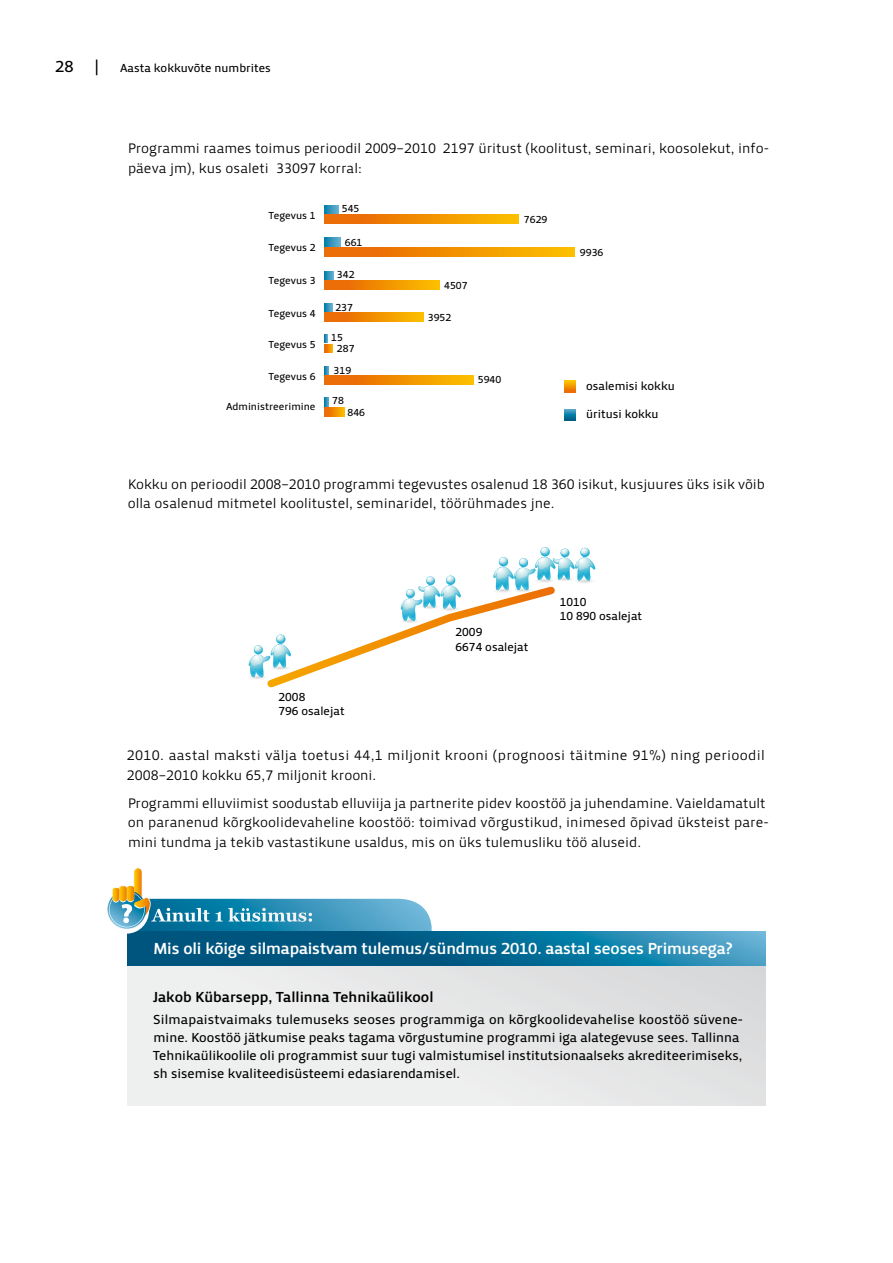
<style>
.page{position:relative;width:893px;height:1263px;background:#fff}
.page>*{position:absolute;margin:0;border:0;box-sizing:border-box;transform-origin:0 0}
.t1{font:700 18px "Georgia";color:#fff}
.t2{font:16.5px "Priva Three Pro";letter-spacing:-.01em;color:#fff}
.t3{font:16.5px "Priva Two Pro";color:#000}
.t4{font:15px "Priva Three Pro";color:#000}
.t5{font:14.25px/19.5px "Priva One Pro";color:#000}
.t6{font:14.25px/19.5px "Priva One Pro";letter-spacing:.02em;color:#000}
.t7{font:13.5px/18px "Priva Two Pro";color:#000}
.t8{font:12px/14.4px "Priva Two Pro";color:#000}
.t9{font:10.5px/21.5px "Priva Two Pro";color:#000;text-align:center}
</style>
<div class="page">
<div style="left:128px;top:965px;width:637px;height:140px;background:linear-gradient(to right,#f2f3f3,#dddedf)"></div>
<svg style="left:128px;top:931px;width:637px;height:34px;background:#0e6c95"></svg>
<svg style="left:324px;top:408px;width:20px;height:8px"></svg>
<svg style="left:324px;top:398px;width:5px;height:8px"></svg>
<svg style="left:324px;top:215px;width:195px;height:8px;background:#f18f02"></svg>
<svg style="left:324px;top:205px;width:15px;height:9px"></svg>
<svg style="left:324px;top:248px;width:250px;height:8px;background:#f18f02"></svg>
<svg style="left:324px;top:238px;width:17px;height:8px"></svg>
<svg style="left:324px;top:281px;width:116px;height:8px"></svg>
<svg style="left:324px;top:271px;width:9px;height:9px"></svg>
<svg style="left:324px;top:313px;width:99px;height:8px"></svg>
<svg style="left:324px;top:303px;width:8px;height:9px"></svg>
<svg style="left:324px;top:376px;width:150px;height:8px"></svg>
<svg style="left:324px;top:366px;width:5px;height:8px"></svg>
<svg style="left:324px;top:334px;width:9px;height:19px"></svg>
<svg style="left:564px;top:381px;width:12px;height:11px"></svg>
<svg style="left:564px;top:409px;width:12px;height:12px"></svg>
<svg style="left:248px;top:547px;width:348px;height:141px"></svg>
<svg style="left:107px;top:868px;width:325px;height:65px"></svg>
<p class="t3" style="left:55px;top:56px;width:20px">28</p>
<p class="t3" style="left:95px;top:56px;width:6px">|</p>
<p class="t8" style="left:120px;top:61px;width:152px">Aasta kokkuvõte numbrites</p>
<p class="t5" style="left:128px;top:139px;width:642px">Programmi raames toimus perioodil 2009–2010 2197 üritust (koolitust, seminari, koosolekut, info&shy;päeva jm), kus osaleti 33097 korral:</p>
<p class="t9" style="left:269px;top:205px;width:48px">Tegevus 1</p>
<p class="t9" style="left:269px;top:236px;width:48px">Tegevus 2</p>
<p class="t9" style="left:269px;top:270px;width:48px">Tegevus 3</p>
<p class="t9" style="left:269px;top:302px;width:48px">Tegevus 4</p>
<p class="t9" style="left:269px;top:334px;width:48px">Tegevus 5</p>
<p class="t9" style="left:269px;top:366px;width:48px">Tegevus 6</p>
<p class="t9" style="left:226px;top:396px;width:91px">Administreerimine</p>
<p class="t9" style="left:342px;top:198px;width:19px">545</p>
<p class="t9" style="left:345px;top:231px;width:19px">661</p>
<p class="t9" style="left:337px;top:264px;width:19px">342</p>
<p class="t9" style="left:335px;top:296px;width:19px">237</p>
<p class="t9" style="left:331px;top:327px;width:13px">15</p>
<p class="t9" style="left:334px;top:338px;width:22px">287<br>319</p>
<p class="t9" style="left:332px;top:390px;width:13px">78</p>
<p class="t9" style="left:347px;top:402px;width:19px">846</p>
<p class="t9" style="left:524px;top:208px;width:25px">7629</p>
<p class="t9" style="left:444px;top:275px;width:25px">4507</p>
<p class="t9" style="left:428px;top:306px;width:25px">3952</p>
<p class="t9" style="left:478px;top:369px;width:25px">5940</p>
<p class="t9" style="left:580px;top:241px;width:25px">9936</p>
<p class="t8" style="left:586px;top:379px;width:90px">osalemisi kokku</p>
<p class="t8" style="left:586px;top:407px;width:74px">üritusi kokku</p>
<p class="t5" style="left:128px;top:474px;width:638px">Kokku on perioodil 2008–2010 programmi tegevustes osalenud 18 360 isikut, kusjuures üks isik võib olla osalenud mitmetel koolitustel, seminaridel, töörühmades jne.</p>
<p class="t8" style="left:279px;top:690px;width:68px">2008<br>796 osalejat</p>
<p class="t8" style="left:455px;top:625px;width:74px">2009<br>6674 osalejat</p>
<p class="t8" style="left:560px;top:594px;width:84px">1010<br>10 890 osalejat</p>
<p class="t6" style="left:127px;top:745px;width:639px">2010. aastal maksti välja toetusi 44,1 miljonit krooni (prognoosi täitmine 91%) ning perioodil<br>2008–2010 kokku 65,7 miljonit krooni.</p>
<p class="t5" style="left:128px;top:793px;width:642px">Programmi elluviimist soodustab elluviija ja partnerite pidev koostöö ja juhendamine. Vaieldamatult on paranenud kõrgkoolidevaheline koostöö: toimivad võrgustikud, inimesed õpivad üksteist pare&shy;mini tundma ja tekib vastastikune usaldus, mis on üks tulemusliku töö aluseid.</p>
<p class="t1" style="left:152px;top:904px;width:163px">Ainult 1 küsimus:</p>
<p class="t2" style="left:153px;top:938px;width:581px">Mis oli kõige silmapaistvam tulemus/sündmus 2010. aastal seoses Primusega?</p>
<p class="t4" style="left:153px;top:987px;width:282px">Jakob Kübarsepp, Tallinna Tehnikaülikool</p>
<p class="t7" style="left:153px;top:1010px;width:592px">Silmapaistvaimaks tulemuseks seoses programmiga on kõrgkoolidevahelise koostöö süvene&shy;mine. Koostöö jätkumise peaks tagama võrgustumine programmi iga alategevuse sees. Tallinna Tehnikaülikoolile oli programmist suur tugi valmistumisel institutsionaalseks akrediteerimiseks, sh sisemise kvaliteedisüsteemi edasiarendamisel.</p>
</div>
